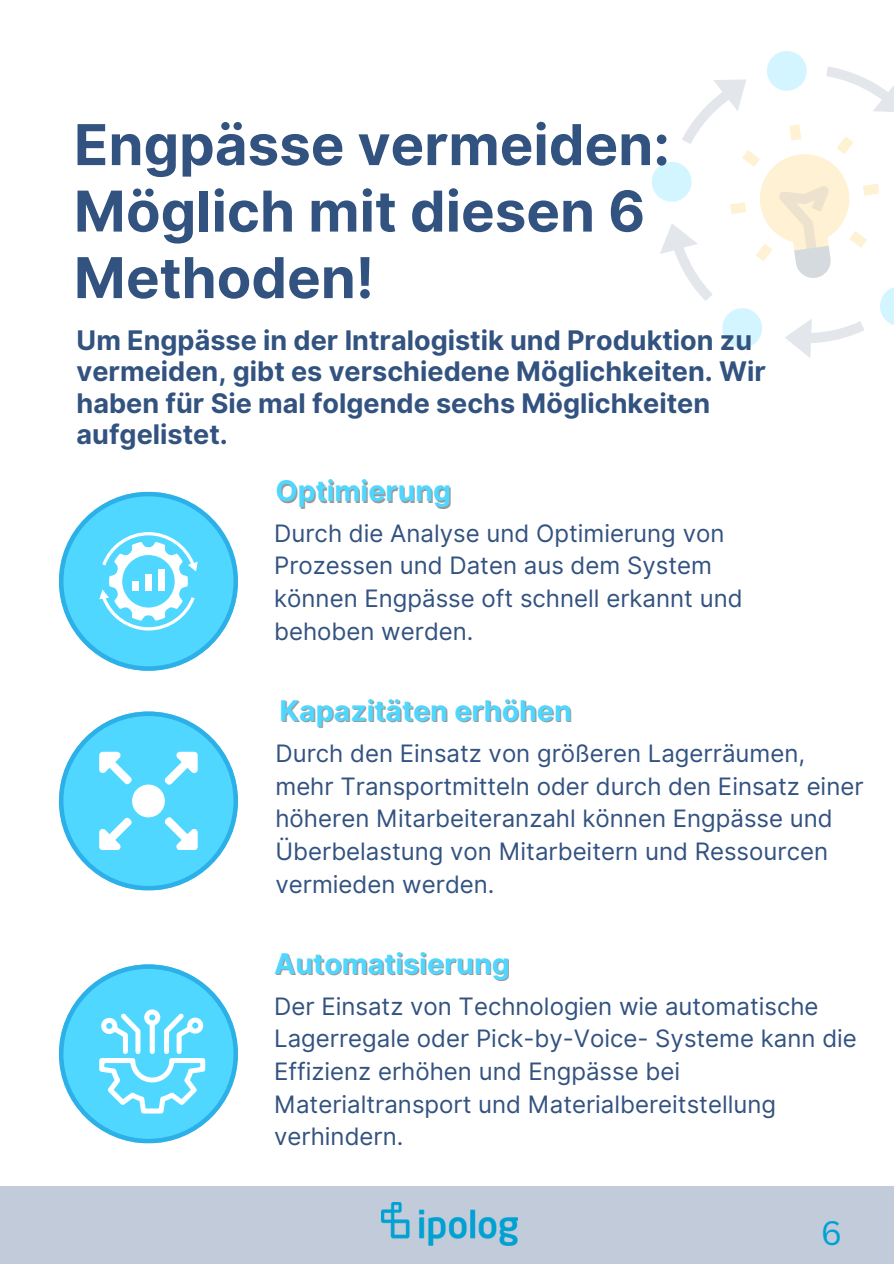
<style>
.page{position:relative;width:894px;height:1264px;background:#fff}
.page>*{position:absolute;margin:0;border:0;box-sizing:border-box;transform-origin:0 0}
.t1{font:700 56.25px/66.4px "Inter";color:#325280}
.t2{font:33px "Canva Sans";color:#01a2d3}
.t3{font:700 28.5px "Inter";color:#50d7ff}
.t4{font:700 27px/31.5px "Inter";color:#325280}
.t5{font:24px/32.7px "Inter";color:#325280}
</style>
<div class="page">
<svg style="left:59px;top:492px;width:179px;height:178px"></svg>
<svg style="left:59px;top:711px;width:179px;height:179px"></svg>
<svg style="left:59px;top:964px;width:179px;height:179px"></svg>
<svg style="left:651px;top:51px;width:242px;height:307px"></svg>
<div style="left:0;top:1185px;width:893px;height:78px;background:#c1cbd9"></div>
<img style="left:381px;top:1202px;width:136px;height:43px">
<p class="t1" style="left:74px;top:111px;width:597px">Engpässe vermeiden:<br>Möglich mit diesen 6<br>Methoden!</p>
<p class="t4" style="left:77px;top:324px;width:690px">Um Engpässe in der Intralogistik und Produktion zu vermeiden, gibt es verschiedene Möglichkeiten. Wir haben für Sie mal folgende sechs Möglichkeiten aufgelistet.</p>
<h2 class="t3" style="left:275px;top:474px;width:177px">Optimierung</h2>
<p class="t5" style="left:274px;top:516px;width:470px">Durch die Analyse und Optimierung von<br>Prozessen und Daten aus dem System können Engpässe oft schnell erkannt und behoben werden.</p>
<h2 class="t3" style="left:279px;top:693px;width:293px">Kapazitäten erhöhen</h2>
<p class="t5" style="left:275px;top:737px;width:589px">Durch den Einsatz von größeren Lagerräumen, mehr Transportmitteln oder durch den Einsatz einer höheren Mitarbeiteranzahl können Engpässe und Überbelastung von Mitarbeitern und Ressourcen vermieden werden.</p>
<p class="t3" style="left:274px;top:946px;width:237px">Automatisierung</p>
<p class="t5" style="left:274px;top:989px;width:584px">Der Einsatz von Technologien wie automatische Lagerregale oder Pick-by-Voice- Systeme kann die Effizienz erhöhen und Engpässe bei Materialtransport und Materialbereitstellung verhindern.</p>
<h2 class="t2" style="left:820px;top:1209px;width:23px">6</h2>
</div>
